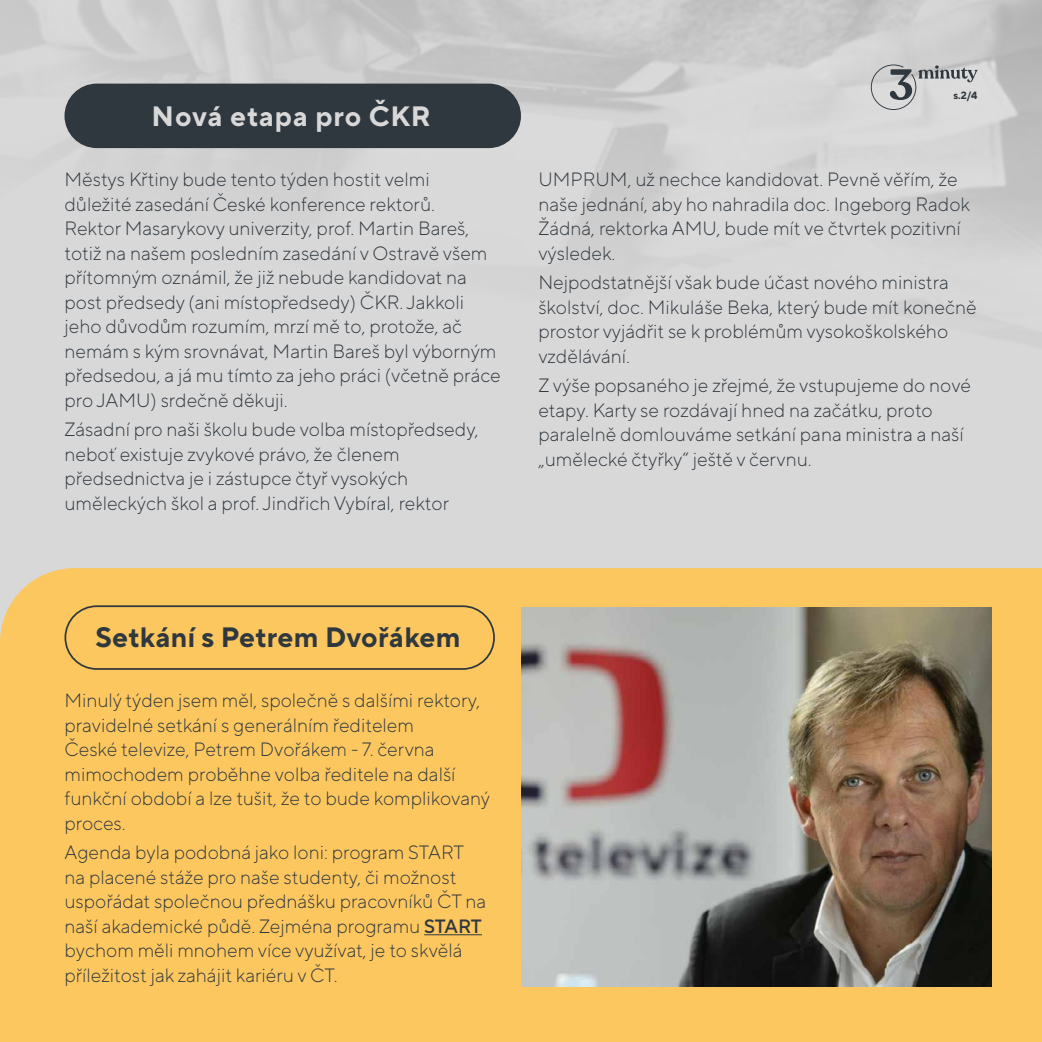
<style>
.page{position:relative;width:1042px;height:1042px;background:#d8d8d8}
.page>*{position:absolute;margin:0;border:0;box-sizing:border-box;transform-origin:0 0}
.t1{font:700 28px "TT Norms Pro";letter-spacing:.01em;color:#30383f}
.t2{font:700 28px "TT Norms Pro";letter-spacing:.03em;color:#d8d8d8}
.t3{font:300 19.25px/24.5px "TT Norms Pro";color:#30383f}
.t4{font:700 10.5px "TT Norms Pro";color:#30383f}
.s1{font-weight:500}
</style>
<div class="page">
<svg style="left:871px;top:64px;width:106px;height:46px"></svg>
<div style="left:0;top:568px;width:1042px;height:474px;background:#fcc75f"></div>
<div style="left:64px;top:84px;width:457px;height:64px;background:#30383f;border-radius:32px"></div>
<hr style="left:424px;top:934px;width:58px;height:1px;background:#30383f">
<div style="left:65px;top:606px;width:429px;height:63px;background:#fcc75f;border-radius:31px"></div>
<div style="left:64px;top:605px;width:431px;height:65px;border:2px solid #30383f;border-radius:31px"></div>
<img style="left:521px;top:607px;width:471px;height:379px">
<h1 class="t2" style="left:152px;top:97px;width:281px">Nová etapa pro ČKR</h1>
<p class="t3" style="left:64px;top:167px;width:438px">Městys Křtiny bude tento týden hostit velmi důležité zasedání České konference rektorů.<br>Rektor Masarykovy univerzity, prof. Martin Bareš, totiž na našem posledním zasedání v Ostravě všem přítomným oznámil, že již nebude kandidovat na post předsedy (ani místopředsedy) ČKR. Jakkoli jeho důvodům rozumím, mrzí mě to, protože, ač nemám s kým srovnávat, Martin Bareš byl výborným předsedou, a já mu tímto za jeho práci (včetně práce pro JAMU) srdečně děkuji.</p>
<p class="t3" style="left:64px;top:417px;width:416px">Zásadní pro naši školu bude volba místopředsedy, neboť existuje zvykové právo, že členem předsednictva je i zástupce čtyř vysokých uměleckých škol a prof. Jindřich Vybíral, rektor</p>
<p class="t4" style="left:953px;top:88px;width:25px">s.2/4</p>
<p class="t3" style="left:538px;top:167px;width:433px">UMPRUM, už nechce kandidovat. Pevně věřím, že naše jednání, aby ho nahradila doc. Ingeborg Radok Žádná, rektorka AMU, bude mít ve čtvrtek pozitivní výsledek.</p>
<p class="t3" style="left:538px;top:270px;width:440px">Nejpodstatnější však bude účast nového ministra školství, doc. Mikuláše Beka, který bude mít konečně prostor vyjádřit se k problémům vysokoškolského vzdělávání.</p>
<p class="t3" style="left:538px;top:373px;width:434px">Z výše popsaného je zřejmé, že vstupujeme do nové etapy. Karty se rozdávají hned na začátku, proto paralelně domlouváme setkání pana ministra a naší „umělecké čtyřky“ ještě v červnu.</p>
<h1 class="t1" style="left:95px;top:619px;width:367px">Setkání s Petrem Dvořákem</h1>
<p class="t3" style="left:64px;top:687px;width:427px">Minulý týden jsem měl, společně s dalšími rektory, pravidelné setkání s generálním ředitelem<br>České televize, Petrem Dvořákem - 7. června mimochodem proběhne volba ředitele na další funkční období a lze tušit, že to bude komplikovaný proces.</p>
<p class="t3" style="left:64px;top:839px;width:423px">Agenda byla podobná jako loni: program START na placené stáže pro naše studenty, či možnost uspořádat společnou přednášku pracovníků ČT na naší akademické půdě. Zejména programu <span class="s1">START </span>bychom měli mnohem více využívat, je to skvělá příležitost jak zahájit kariéru v ČT.</p>
</div>
